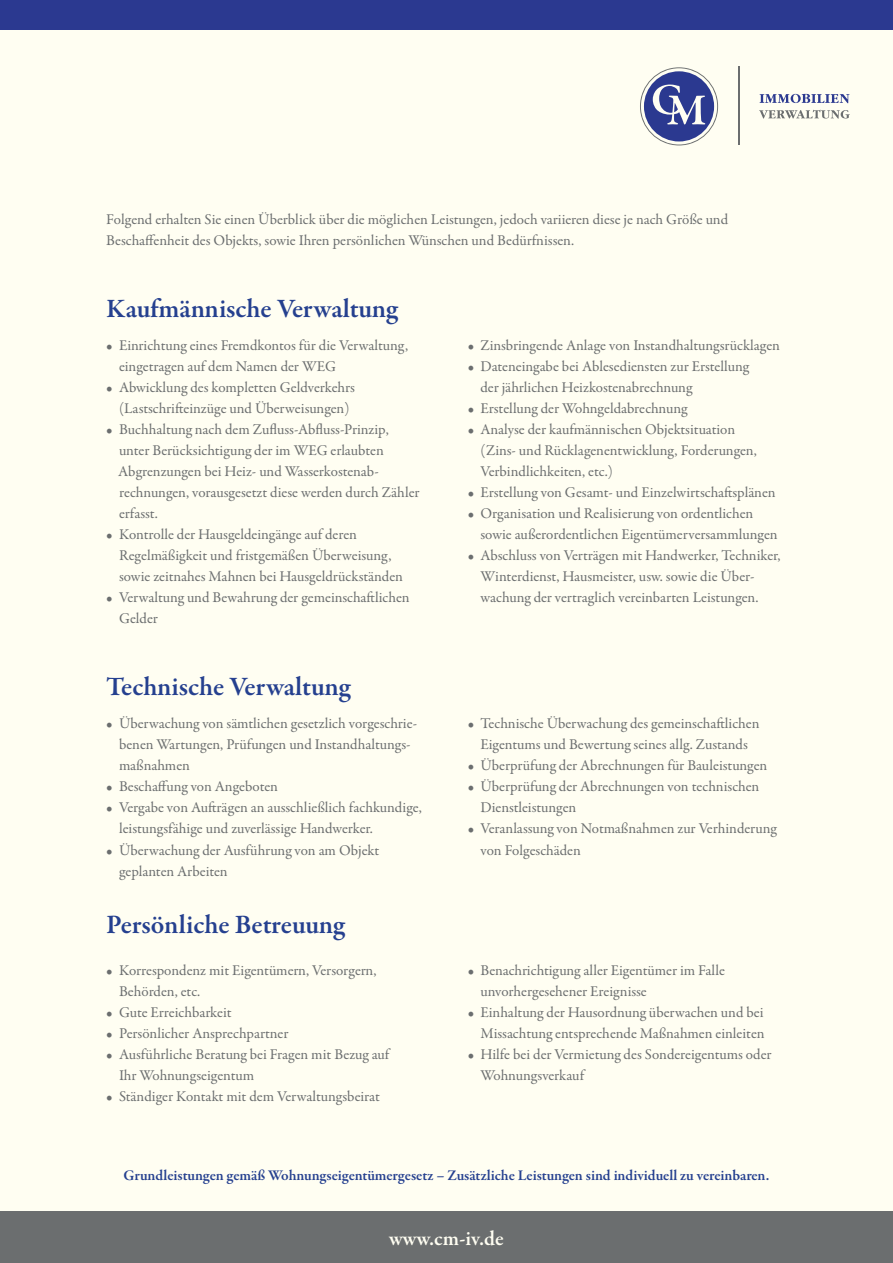
<style>
.page{position:relative;width:893px;height:1263px;background:#fffef2}
.page>*{position:absolute;margin:0;border:0;box-sizing:border-box;transform-origin:0 0}
.t1{font:600 27px "Garamond Premr Pro";letter-spacing:-.005em;color:#25408f}
.t2{font:600 21px "Garamond Premr Pro";color:#fffef2}
.t3{font:15px/21px "Garamond Premr Pro";letter-spacing:-.005em;color:#6b6e6f}
.t4{font:600 15px "Garamond Premr Pro";letter-spacing:-.005em;color:#25408f}
</style>
<div class="page">
<div style="left:0;top:0;width:893px;height:30px;background:#2b3990"></div>
<div style="left:0;top:1212px;width:893px;height:51px;background:#6b6e6f"></div>
<hr style="left:738px;top:67px;width:2px;height:78px;background:#6b6e6f">
<svg style="left:640px;top:67px;width:78px;height:78px"></svg>
<svg style="left:759px;top:94px;width:90px;height:9px"></svg>
<svg style="left:759px;top:110px;width:91px;height:9px"></svg>
<p class="t3" style="left:106px;top:209px;width:623px">Folgend erhalten Sie einen Überblick über die möglichen Leistungen, jedoch variieren diese je nach Größe und<br>Beschaffenheit des Objekts, sowie Ihren persönlichen Wünschen und Bedürfnissen.</p>
<h1 class="t1" style="left:106px;top:292px;width:293px">Kaufmännische Verwaltung</h1>
<p class="t3" style="left:119px;top:335px;width:291px;text-indent:-13px">• Einrichtung eines Fremdkontos für die Verwaltung, eingetragen auf dem Namen der WEG</p>
<p class="t3" style="left:106px;top:377px;width:250px;text-align:center">• Abwicklung des kompletten Geldverkehrs (Lastschrifteinzüge und Überweisungen)</p>
<p class="t3" style="left:118px;top:419px;width:303px;text-indent:-12px">• Buchhaltung nach dem Zufluss-Abfluss-Prinzip, unter Berücksichtigung der im WEG erlaubten Abgrenzungen bei Heiz- und Wasserkostenab&shy;rechnungen, vorausgesetzt diese werden durch Zähler erfasst.</p>
<p class="t3" style="left:119px;top:524px;width:285px;text-indent:-13px">• Kontrolle der Hausgeldeingänge auf deren<br>Regelmäßigkeit und fristgemäßen Überweisung, sowie zeitnahes Mahnen bei Hausgeldrückständen</p>
<p class="t3" style="left:119px;top:587px;width:292px;text-indent:-13px">• Verwaltung und Bewahrung der gemeinschaftlichen<br>Gelder</p>
<h1 class="t1" style="left:106px;top:670px;width:246px">Technische Verwaltung</h1>
<p class="t3" style="left:119px;top:714px;width:299px;text-indent:-13px">• Überwachung von sämtlichen gesetzlich vorgeschrie&shy;benen Wartungen, Prüfungen und Instandhaltungs&shy;maßnahmen</p>
<p class="t3" style="left:106px;top:777px;width:173px">• Beschaffung von Angeboten</p>
<p class="t3" style="left:119px;top:798px;width:304px;text-indent:-13px">• Vergabe von Aufträgen an ausschließlich fachkundige, leistungsfähige und zuverlässige Handwerker.</p>
<p class="t3" style="left:119px;top:840px;width:262px;text-indent:-13px">• Überwachung der Ausführung von am Objekt geplanten Arbeiten</p>
<h1 class="t1" style="left:106px;top:908px;width:240px">Persönliche Betreuung</h1>
<p class="t3" style="left:119px;top:960px;width:259px;text-indent:-13px">• Korrespondenz mit Eigentümern, Versorgern,<br>Behörden, etc.</p>
<p class="t3" style="left:106px;top:1002px;width:127px">• Gute Erreichbarkeit</p>
<p class="t3" style="left:106px;top:1023px;width:184px">• Persönlicher Ansprechpartner</p>
<p class="t3" style="left:119px;top:1044px;width:272px;text-indent:-13px">• Ausführliche Beratung bei Fragen mit Bezug auf<br>Ihr Wohnungseigentum</p>
<p class="t3" style="left:106px;top:1086px;width:275px">• Ständiger Kontakt mit dem Verwaltungsbeirat</p>
<p class="t3" style="left:468px;top:335px;width:314px">• Zinsbringende Anlage von Instandhaltungsrücklagen</p>
<p class="t3" style="left:480px;top:356px;width:270px;text-indent:-13px">• Dateneingabe bei Ablesediensten zur Erstellung der jährlichen Heizkostenabrechnung</p>
<p class="t3" style="left:468px;top:398px;width:221px">• Erstellung der Wohngeldabrechnung</p>
<p class="t3" style="left:480px;top:419px;width:278px;text-indent:-13px">• Analyse der kaufmännischen Objektsituation (Zins- und Rücklagenentwicklung, Forderungen,<br>Verbindlichkeiten, etc.)</p>
<p class="t3" style="left:468px;top:482px;width:309px">• Erstellung von Gesamt- und Einzelwirtschaftsplänen</p>
<p class="t3" style="left:480px;top:503px;width:299px;text-indent:-13px">• Organisation und Realisierung von ordentlichen sowie außerordentlichen Eigentümerversammlungen</p>
<p class="t3" style="left:480px;top:545px;width:302px;text-indent:-13px">• Abschluss von Verträgen mit Handwerker, Techniker,<br>Winterdienst, Hausmeister, usw. sowie die Über&shy;wachung der vertraglich vereinbarten Leistungen.</p>
<p class="t3" style="left:468px;top:714px;width:293px;text-align:center">• Technische Überwachung des gemeinschaftlichen<br>Eigentums und Bewertung seines allg. Zustands</p>
<p class="t3" style="left:468px;top:756px;width:301px">• Überprüfung der Abrechnungen für Bauleistungen</p>
<p class="t3" style="left:480px;top:777px;width:280px;text-indent:-13px">• Überprüfung der Abrechnungen von technischen<br>Dienstleistungen</p>
<p class="t3" style="left:480px;top:819px;width:298px;text-indent:-13px">• Veranlassung von Notmaßnahmen zur Verhinderung von Folgeschäden</p>
<p class="t3" style="left:480px;top:960px;width:246px;text-indent:-13px">• Benachrichtigung aller Eigentümer im Falle unvorhergesehener Ereignisse</p>
<p class="t3" style="left:468px;top:1002px;width:298px;text-align:right">• Einhaltung der Hausordnung überwachen und bei<br>Missachtung entsprechende Maßnahmen einleiten</p>
<p class="t3" style="left:480px;top:1044px;width:293px;text-indent:-13px">• Hilfe bei der Vermietung des Sondereigentums oder<br>Wohnungsverkauf</p>
<p class="t4" style="left:124px;top:1166px;width:647px">Grundleistungen gemäß Wohnungseigentümergesetz – Zusätzliche Leistungen sind individuell zu vereinbaren.</p>
<h2 class="t2" style="left:389px;top:1226px;width:116px">www.cm-iv.de</h2>
</div>
